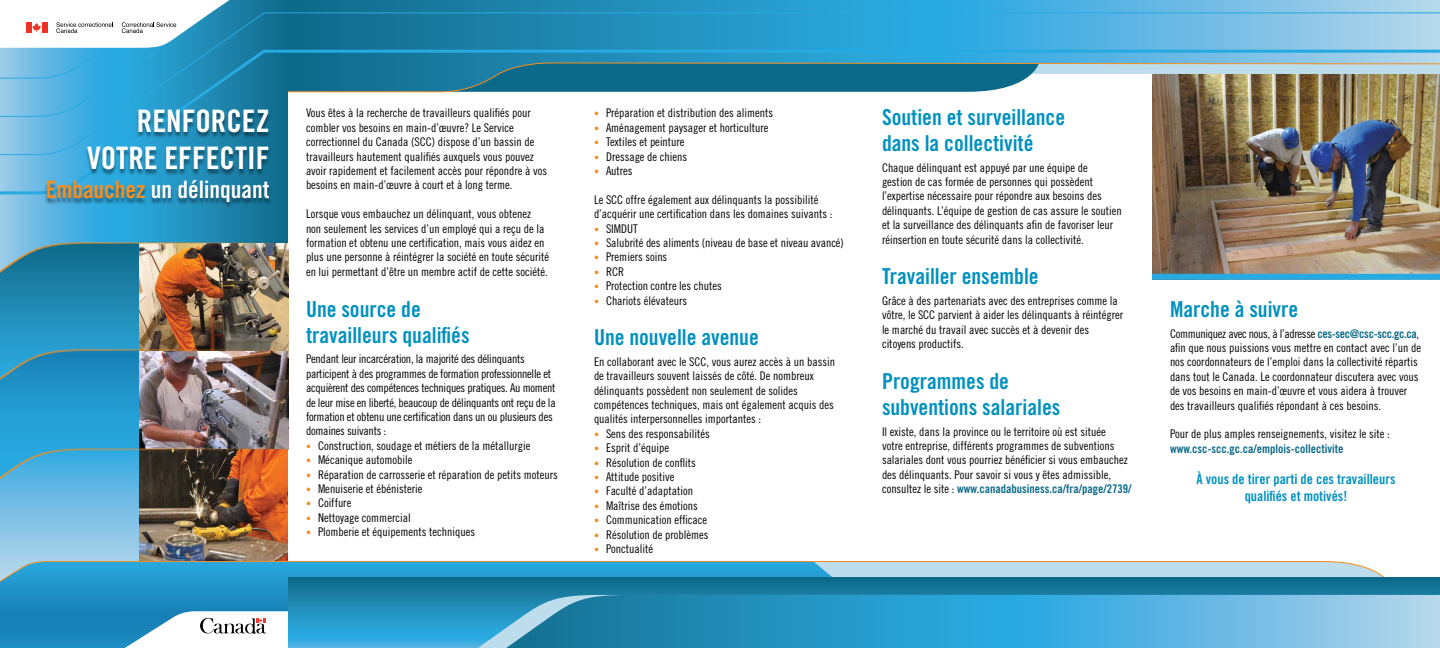
<style>
.page{position:relative;width:1440px;height:648px;background:#fff}
.page>*{position:absolute;margin:0;border:0;box-sizing:border-box;transform-origin:0 0}
.t1{font:31px "Trade Gothic Bold Cond Twenty";color:#fff}
.t2{font:24px "Trade Gothic Bold Cond Twenty";color:#fff}
.Subhead{font:22px/26.4px "Trade Gothic Bold Cond Twenty";color:#0091c0}
.CTA{font:14px/16.8px "Trade Gothic Bold Cond Twenty";color:#0091c0;text-align:center}
.Body_copy{font:12px/14.4px "Trade Gothic Cond Eighteen";color:#000}
.Body_copy-2{font:12px/14.4px "Trade Gothic Cond Eighteen";letter-spacing:-.02em;color:#000}
.s1{color:#f78f1e}
.s2{font-size:10px;color:#f78f1e}
.s3{font-family:"Trade Gothic Bold Cond Twenty";color:#0b6989}
</style>
<div class="page">
<img style="left:1152px;top:196px;width:288px;height:78px">
<svg style="left:0;top:0;width:288px;height:241px;background:#389cc8"></svg>
<div style="left:0;top:330px;width:139px;height:18px;background:#269ac9"></div>
<svg style="left:0;top:437px;width:139px;height:10px"></svg>
<svg style="left:0;top:536px;width:139px;height:24px;background:#9bcce8"></svg>
<svg style="left:0;top:594px;width:288px;height:54px"></svg>
<svg style="left:200px;top:618px;width:66px;height:16px"></svg>
<svg style="left:0;top:560px;width:1395px;height:34px;background:#65b3d2"></svg>
<img style="left:139px;top:330px;width:149px;height:231px">
<svg style="left:288px;top:0;width:1152px;height:11px;background:#41a0cb"></svg>
<div style="left:288px;top:578px;width:1152px;height:70px;background:linear-gradient(to bottom,#0f6c8d,#39b6ee)"></div>
<svg style="left:433px;top:595px;width:73px;height:53px;background:#329ecb"></svg>
<svg style="left:506px;top:595px;width:934px;height:53px;background:#48a6d0"></svg>
<img style="left:0;top:241px;width:289px;height:89px">
<img style="left:0;top:348px;width:289px;height:89px">
<img style="left:0;top:447px;width:289px;height:89px">
<svg style="left:0;top:156px;width:1440px;height:40px"></svg>
<svg style="left:0;top:11px;width:1440px;height:145px"></svg>
<div style="left:44px;top:110px;width:228px;height:98px;background:#000;opacity:.45"></div>
<div style="left:1152px;top:274px;width:288px;height:6px;background:#27aae1"></div>
<svg style="left:0;top:0;width:269px;height:117px"></svg>
<div style="left:42px;top:22px;width:5px;height:11px;background:#ee3124"></div>
<p class="t1" style="left:137px;top:102px;width:134px">RENFORCEZ</p>
<p class="t1" style="left:87px;top:139px;width:184px">VOTRE EFFECTIF</p>
<p class="t2" style="left:46px;top:175px;width:225px"><span class="s1">Embauchez</span> un délinquant</p>
<p class="Body_copy" style="left:306px;top:106px;width:243px">Vous êtes à la recherche de travailleurs qualifiés pour combler vos besoins en main-d’œuvre? Le Service correctionnel du Canada (SCC) dispose d’un bassin de travailleurs hautement qualifiés auxquels vous pouvez avoir rapidement et facilement accès pour répondre à vos besoins en main-d’œuvre à court et à long terme.</p>
<p class="Body_copy" style="left:306px;top:207px;width:245px">Lorsque vous embauchez un délinquant, vous obtenez non seulement les services d’un employé qui a reçu de la formation et obtenu une certification, mais vous aidez en plus une personne à réintégrer la société en toute sécurité en lui permettant d’être un membre actif de cette société.</p>
<p class="Subhead" style="left:306px;top:295px;width:165px">Une source de travailleurs qualifiés</p>
<p class="Body_copy-2" style="left:306px;top:352px;width:251px">Pendant leur incarcération, la majorité des délinquants participent à des programmes de formation professionnelle et acquièrent des compétences techniques pratiques. Au moment de leur mise en liberté, beaucoup de délinquants ont reçu de la formation et obtenu une certification dans un ou plusieurs des domaines suivants :</p>
<p class="Body_copy" style="left:306px;top:438px;width:226px"><span class="s2">•</span> Construction, soudage et métiers de la métallurgie</p>
<p class="Body_copy" style="left:306px;top:453px;width:108px"><span class="s2">•</span> Mécanique automobile</p>
<p class="Body_copy" style="left:306px;top:467px;width:253px"><span class="s2">•</span> Réparation de carrosserie et réparation de petits moteurs</p>
<p class="Body_copy" style="left:306px;top:481px;width:118px"><span class="s2">•</span> Menuiserie et ébénisterie</p>
<p class="Body_copy" style="left:306px;top:496px;width:47px"><span class="s2">•</span> Coiffure</p>
<p class="Body_copy" style="left:306px;top:510px;width:106px"><span class="s2">•</span> Nettoyage commercial</p>
<p class="Body_copy" style="left:306px;top:525px;width:171px"><span class="s2">•</span> Plomberie et équipements techniques</p>
<p class="Body_copy" style="left:594px;top:106px;width:181px"><span class="s2">•</span> Préparation et distribution des aliments</p>
<p class="Body_copy" style="left:594px;top:120px;width:176px"><span class="s2">•</span> Aménagement paysager et horticulture</p>
<p class="Body_copy" style="left:594px;top:135px;width:92px"><span class="s2">•</span> Textiles et peinture</p>
<p class="Body_copy" style="left:594px;top:149px;width:95px"><span class="s2">•</span> Dressage de chiens</p>
<p class="Body_copy" style="left:594px;top:163px;width:40px"><span class="s2">•</span> Autres</p>
<p class="Body_copy" style="left:594px;top:192px;width:240px">Le SCC offre également aux délinquants la possibilité d’acquérir une certification dans les domaines suivants :</p>
<p class="Body_copy" style="left:594px;top:221px;width:45px"><span class="s2">•</span> SIMDUT</p>
<p class="Body_copy" style="left:594px;top:235px;width:251px"><span class="s2">•</span> Salubrité des aliments (niveau de base et niveau avancé)</p>
<p class="Body_copy" style="left:594px;top:250px;width:75px"><span class="s2">•</span> Premiers soins</p>
<p class="Body_copy" style="left:594px;top:264px;width:31px"><span class="s2">•</span> RCR</p>
<p class="Body_copy" style="left:594px;top:279px;width:129px"><span class="s2">•</span> Protection contre les chutes</p>
<p class="Body_copy" style="left:594px;top:293px;width:95px"><span class="s2">•</span> Chariots élévateurs</p>
<p class="Subhead" style="left:594px;top:324px;width:166px">Une nouvelle avenue</p>
<p class="Body_copy" style="left:594px;top:354px;width:243px">En collaborant avec le SCC, vous aurez accès à un bassin de travailleurs souvent laissés de côté. De nombreux délinquants possèdent non seulement de solides compétences techniques, mais ont également acquis des qualités interpersonnelles importantes :</p>
<p class="Body_copy" style="left:594px;top:426px;width:117px"><span class="s2">•</span> Sens des responsabilités</p>
<p class="Body_copy" style="left:594px;top:441px;width:77px"><span class="s2">•</span> Esprit d’équipe</p>
<p class="Body_copy" style="left:594px;top:455px;width:103px"><span class="s2">•</span> Résolution de conflits</p>
<p class="Body_copy" style="left:594px;top:469px;width:82px"><span class="s2">•</span> Attitude positive</p>
<p class="Body_copy" style="left:594px;top:484px;width:101px"><span class="s2">•</span> Faculté d’adaptation</p>
<p class="Body_copy" style="left:594px;top:498px;width:105px"><span class="s2">•</span> Maîtrise des émotions</p>
<p class="Body_copy" style="left:594px;top:513px;width:115px"><span class="s2">•</span> Communication efficace</p>
<p class="Body_copy" style="left:594px;top:527px;width:116px"><span class="s2">•</span> Résolution de problèmes</p>
<p class="Body_copy" style="left:594px;top:541px;width:61px"><span class="s2">•</span> Ponctualité</p>
<p class="Subhead" style="left:882px;top:104px;width:185px">Soutien et surveillance dans la collectivité</p>
<p class="Body_copy" style="left:882px;top:160px;width:241px">Chaque délinquant est appuyé par une équipe de<br>gestion de cas formée de personnes qui possèdent l’expertise nécessaire pour répondre aux besoins des délinquants. L’équipe de gestion de cas assure le soutien et la surveillance des délinquants afin de favoriser leur réinsertion en toute sécurité dans la collectivité.</p>
<p class="Subhead" style="left:882px;top:263px;width:158px">Travailler ensemble</p>
<p class="Body_copy" style="left:882px;top:293px;width:243px">Grâce à des partenariats avec des entreprises comme la vôtre, le SCC parvient à aider les délinquants à réintégrer le marché du travail avec succès et à devenir des citoyens productifs.</p>
<p class="Subhead" style="left:882px;top:368px;width:180px">Programmes de subventions salariales</p>
<p class="Body_copy" style="left:882px;top:424px;width:251px">Il existe, dans la province ou le territoire où est située<br>votre entreprise, différents programmes de subventions salariales dont vous pourriez bénéficier si vous embauchez des délinquants. Pour savoir si vous y êtes admissible, consultez le site : <span class="s3">www.canadabusiness.ca/fra/page/2739/</span></p>
<p class="Subhead" style="left:1170px;top:296px;width:130px">Marche à suivre</p>
<p class="Body_copy" style="left:1170px;top:326px;width:253px">Communiquez avec nous, à l’adresse <span class="s3">ces-sec@csc-scc.gc.ca</span>, afin que nous puissions vous mettre en contact avec l’un de nos coordonnateurs de l’emploi dans la collectivité répartis dans tout le Canada. Le coordonnateur discutera avec vous de vos besoins en main-d’œuvre et vous aidera à trouver des travailleurs qualifiés répondant à ces besoins.</p>
<p class="Body_copy" style="left:1170px;top:427px;width:221px">Pour de plus amples renseignements, visitez le site : <span class="s3">www.csc-scc.gc.ca/emplois-collectivite</span></p>
<p class="CTA" style="left:1197px;top:471px;width:200px">À vous de tirer parti de ces travailleurs qualifiés et motivés!</p>
</div>
